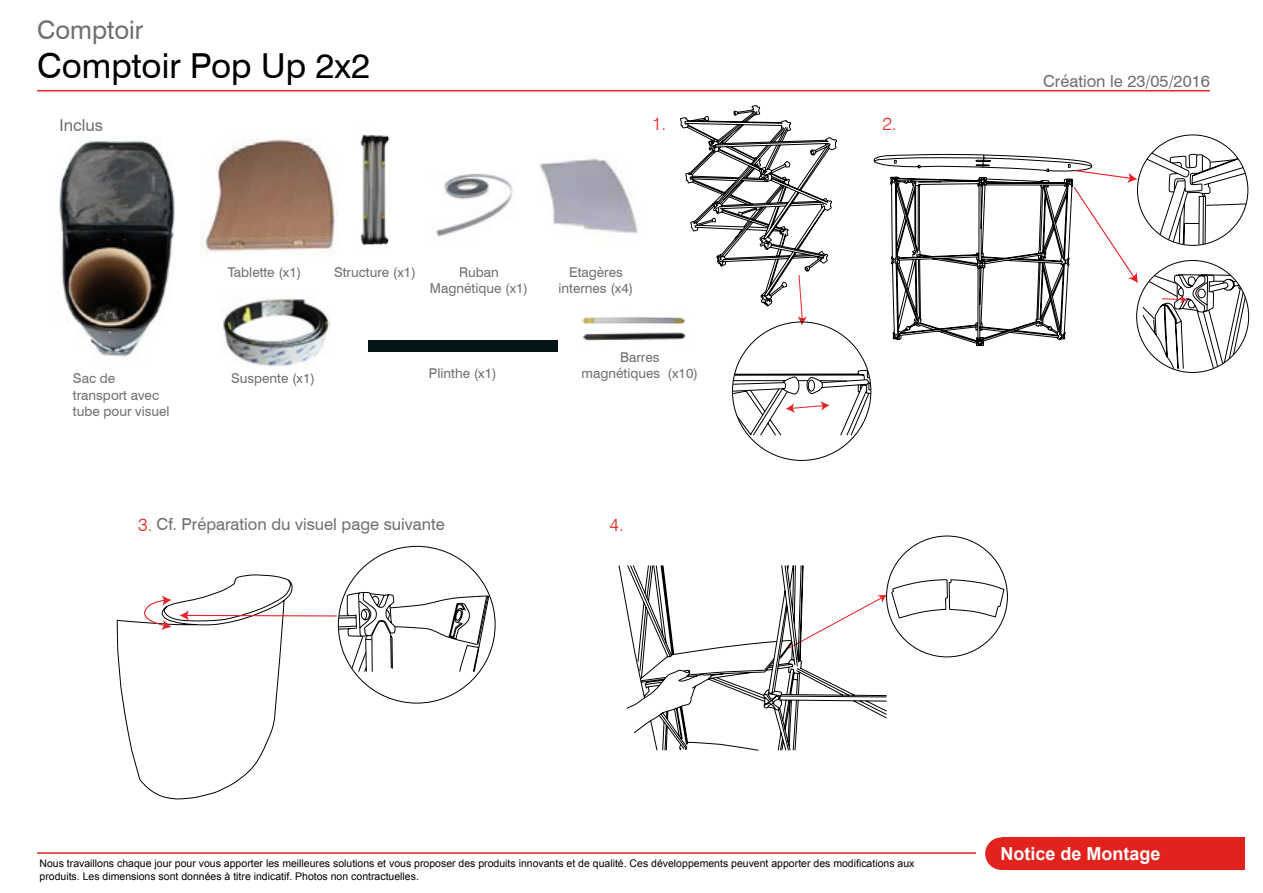
<style>
.page{position:relative;width:1263px;height:893px;background:#fff}
.page>*{position:absolute;margin:0;border:0;box-sizing:border-box;transform-origin:0 0}
.t1{font:34.5px "Swiss 721 BT";color:#000}
.t2{font:25.5px "Swiss 721 BT";color:#706f6f}
.t3{font:700 18px "Arial";color:#fff}
.t4{font:300 18px "Swiss 721 BT";color:#e2231d}
.t5{font:16.5px "Swiss 721 BT";color:#706f6f}
.t6{font:13.5px/16.2px "Swiss 721 BT";color:#706f6f;text-align:center}
.t7{font:10.5px/12.6px "Arial";color:#000}
.s1{font-weight:300;font-size:18px;color:#e2231d}
</style>
<div class="page">
<hr style="left:37px;top:90px;width:1173px;height:1px;background:#e2231d">
<div style="left:985px;top:837px;width:33px;height:33px;background:#e2231d;border-radius:50%"></div>
<div style="left:1002px;top:837px;width:243px;height:33px;background:#e2231d"></div>
<hr style="left:37px;top:852px;width:939px;height:2px;background:#e2231d">
<img style="left:59px;top:141px;width:116px;height:217px">
<svg style="left:618px;top:565px;width:269px;height:186px"></svg>
<svg style="left:787px;top:579px;width:217px;height:71px"></svg>
<svg style="left:117px;top:574px;width:372px;height:225px"></svg>
<img style="left:201px;top:139px;width:137px;height:114px">
<div style="left:368px;top:340px;width:189px;height:12px;background:#05161a"></div>
<img style="left:540px;top:158px;width:98px;height:76px">
<img style="left:436px;top:173px;width:77px;height:64px">
<img style="left:223px;top:298px;width:107px;height:69px">
<img style="left:581px;top:316px;width:99px;height:25px">
<img style="left:360px;top:134px;width:30px;height:112px">
<svg style="left:680px;top:105px;width:568px;height:331px"></svg>
<h2 class="t2" style="left:37px;top:15px;width:108px">Comptoir</h2>
<h1 class="t1" style="left:37px;top:45px;width:334px">Comptoir Pop Up 2x2</h1>
<h3 class="t5" style="left:60px;top:115px;width:45px">Inclus</h3>
<h3 class="t4" style="left:652px;top:113px;width:16px">1.</h3>
<p class="t6" style="left:228px;top:264px;width:75px">Tablette (x1)</p>
<p class="t6" style="left:334px;top:264px;width:83px">Structure (x1)</p>
<p class="t6" style="left:430px;top:264px;width:100px">Ruban<br>Magnétique (x1)</p>
<p class="t6" style="left:559px;top:264px;width:76px">Etagères internes (x4)</p>
<p class="t6" style="left:73px;top:370px;width:44px">Sac de</p>
<p class="t6" style="left:231px;top:370px;width:86px">Suspente (x1)</p>
<p class="t6" style="left:73px;top:387px;width:98px;text-align:left">transport avec tube pour visuel</p>
<p class="t6" style="left:429px;top:365px;width:69px">Plinthe (x1)</p>
<h3 class="t5" style="left:138px;top:514px;width:308px"><span class="s1">3.</span> Cf. Préparation du visuel page suivante</h3>
<p class="t6" style="left:582px;top:349px;width:118px">Barres magnétiques (x10)</p>
<h3 class="t4" style="left:609px;top:514px;width:16px">4.</h3>
<h3 class="t4" style="left:882px;top:113px;width:16px">2.</h3>
<h3 class="t5" style="left:1043px;top:71px;width:168px">Création le 23/05/2016</h3>
<p class="t7" style="left:40px;top:857px;width:876px">Nous travaillons chaque jour pour vous apporter les meilleures solutions et vous proposer des produits innovants et de qualité. Ces développements peuvent apporter des modifications aux produits. Les dimensions sont données à titre indicatif. Photos non contractuelles.</p>
<h3 class="t3" style="left:1000px;top:842px;width:162px">Notice de Montage</h3>
</div>
